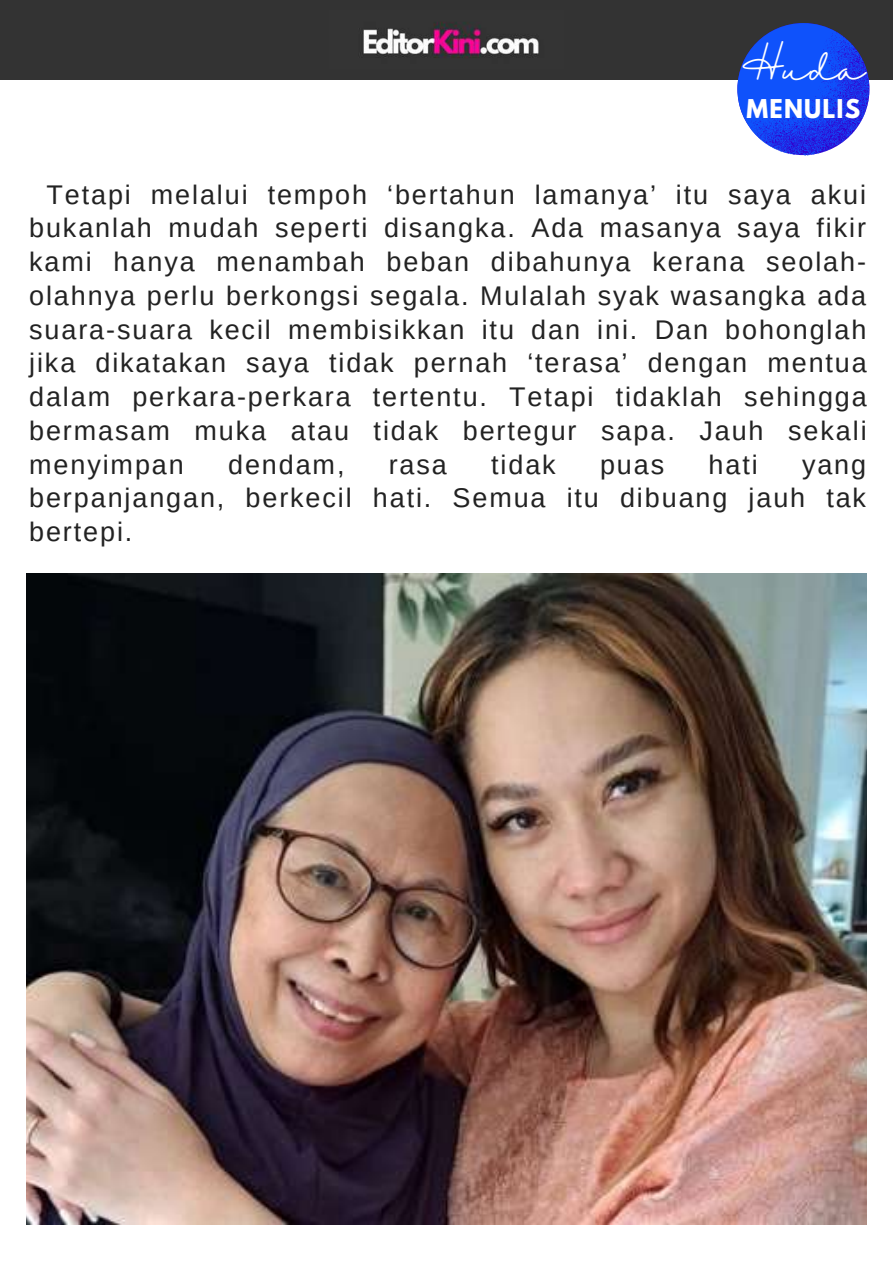
<style>
.page{position:relative;width:893px;height:1264px;background:#fff}
.page>*{position:absolute;margin:0;border:0;box-sizing:border-box;transform-origin:0 0}
.t1{font:32.1px "Halimun";color:#fff}
.t2{font:27px/33.8px "Arimo";letter-spacing:.07em;color:#222;text-align:justify}
.t3{font:700 22.95px "League Spartan";letter-spacing:.05em;color:#fff}
</style>
<div class="page">
<div style="left:0;top:0;width:892px;height:80px;background:#333"></div>
<img style="left:363px;top:22px;width:176px;height:36px">
<svg style="left:737px;top:23px;width:132px;height:132px"></svg>
<img style="left:26px;top:573px;width:840px;height:651px">
<p class="t1" style="left:741px;top:50px;width:126px">Huda</p>
<p class="t3" style="left:746px;top:98px;width:115px">MENULIS</p>
<p class="t2" style="left:29px;top:177px;width:839px;text-indent:17px">Tetapi melalui tempoh ‘bertahun lamanya’ itu saya akui bukanlah mudah seperti disangka. Ada masanya saya fikir kami hanya menambah beban dibahunya kerana seolah&shy;olahnya perlu berkongsi segala. Mulalah syak wasangka ada suara-suara kecil membisikkan itu dan ini. Dan bohonglah jika dikatakan saya tidak pernah ‘terasa’ dengan mentua dalam perkara-perkara tertentu. Tetapi tidaklah sehingga bermasam muka atau tidak bertegur sapa. Jauh sekali menyimpan</p>
<p class="t2" style="left:228px;top:447px;width:118px">dendam,</p>
<p class="t2" style="left:389px;top:447px;width:60px">rasa</p>
<p class="t2" style="left:491px;top:447px;width:66px">tidak</p>
<p class="t2" style="left:600px;top:447px;width:66px">puas</p>
<p class="t2" style="left:708px;top:447px;width:51px">hati</p>
<p class="t2" style="left:29px;top:447px;width:838px;text-indent:772px">yang berpanjangan, berkecil hati. Semua itu dibuang jauh tak bertepi.</p>
</div>
